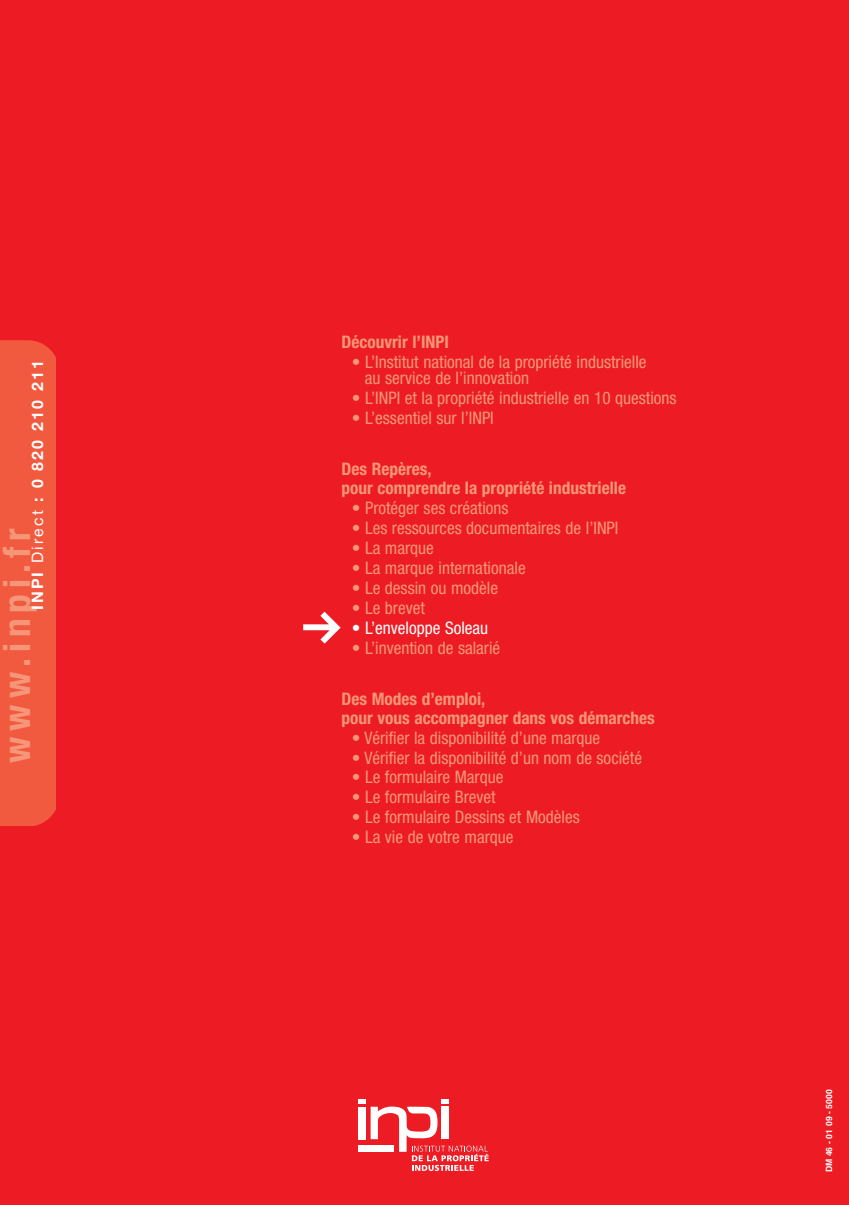
<style>
.page{position:relative;width:849px;height:1205px;background:#fff}
.page>*{position:absolute;margin:0;border:0;box-sizing:border-box;transform-origin:0 0}
.t1{font:700 condensed 37.5px "Helvetica Neue";letter-spacing:.16em;color:#f69679}
.t2{font:condensed 17.25px/15.9px "Helvetica Neue";color:#f69679}
.t3{font:700 condensed 17.25px/18.8px "Helvetica Neue";color:#f69679}
.t4{font:condensed 17.25px "Helvetica Neue";color:#fff}
.t5{font:700 15.9px "Helvetica Neue";letter-spacing:.14em;color:#fff}
.t6{font:700 8.7px "Helvetica";color:#fff}
.s1{font-weight:400}
</style>
<div class="page">
<div style="left:0;top:0;width:848px;height:1205px;background:#ed1c24"></div>
<svg style="left:303px;top:612px;width:37px;height:32px"></svg>
<div style="left:0;top:340px;width:56px;height:486px;background:#f15a3f"></div>
<svg style="left:358px;top:1099px;width:130px;height:72px"></svg>
<div style="left:441px;top:1099px;width:8px;height:5px;background:#fff"></div>
<div style="left:441px;top:1107px;width:8px;height:32px;background:#fff"></div>
<div style="left:358px;top:1146px;width:35px;height:6px;background:#fff"></div>
<p class="t5" style="left:32px;top:610px;width:251px;rotate:-90deg">INPI <span class="s1">Direct</span> : 0 820 210 211</p>
<h1 class="t1" style="left:3px;top:763px;width:236px;rotate:-90deg">www.inpi.fr</h1>
<p class="t3" style="left:341px;top:334px;width:109px">Découvrir l’INPI</p>
<p class="t2" style="left:365px;top:356px;width:283px;text-indent:-13px">• L’Institut national de la propriété industrielle au service de l’innovation</p>
<p class="t2" style="left:352px;top:392px;width:326px">• L’INPI et la propriété industrielle en 10 questions</p>
<p class="t2" style="left:352px;top:412px;width:143px">• L’essentiel sur l’INPI</p>
<p class="t3" style="left:341px;top:461px;width:286px">Des Repères,<br>pour comprendre la propriété industrielle</p>
<p class="t2" style="left:352px;top:502px;width:158px">• Protéger ses créations</p>
<p class="t2" style="left:352px;top:521px;width:268px">• Les ressources documentaires de l’INPI</p>
<p class="t2" style="left:352px;top:541px;width:84px">• La marque</p>
<p class="t2" style="left:352px;top:561px;width:175px">• La marque internationale</p>
<p class="t2" style="left:352px;top:581px;width:148px">• Le dessin ou modèle</p>
<p class="t2" style="left:352px;top:601px;width:75px">• Le brevet</p>
<p class="t4" style="left:352px;top:621px;width:138px">• L’enveloppe Soleau</p>
<p class="t2" style="left:352px;top:641px;width:150px">• L’invention de salarié</p>
<p class="t3" style="left:341px;top:691px;width:315px">Des Modes d’emploi,<br>pour vous accompagner dans vos démarches</p>
<p class="t2" style="left:352px;top:731px;width:250px">• Vérifier la disponibilité d’une marque</p>
<p class="t2" style="left:352px;top:751px;width:292px">• Vérifier la disponibilité d’un nom de société</p>
<p class="t2" style="left:352px;top:771px;width:153px">• Le formulaire Marque</p>
<p class="t2" style="left:352px;top:791px;width:145px">• Le formulaire Brevet</p>
<p class="t2" style="left:352px;top:811px;width:229px">• Le formulaire Dessins et Modèles</p>
<p class="t2" style="left:352px;top:831px;width:163px">• La vie de votre marque</p>
<p class="t6" style="left:825px;top:1172px;width:85px;rotate:-90deg">DM 46 - 01 09 - 5000</p>
</div>
